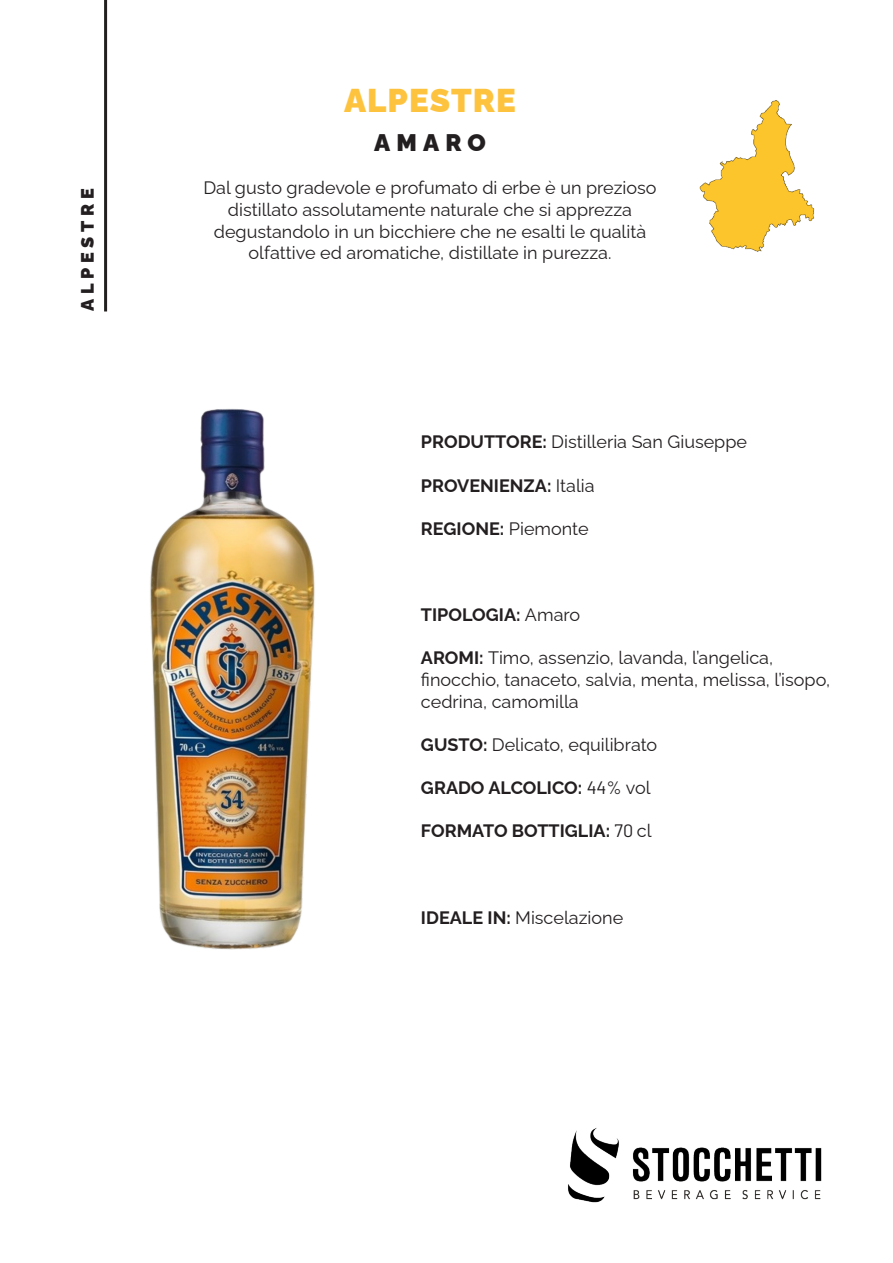
<style>
.page{position:relative;width:893px;height:1263px;background:#fff}
.page>*{position:absolute;margin:0;border:0;box-sizing:border-box;transform-origin:0 0}
.t1{font:900 33px "Raleway";letter-spacing:.03em;color:#fec33e}
.t2{font:900 24px "Raleway";letter-spacing:.26em;color:#231f20}
.t3{font:18px/21.6px "Raleway";color:#231f20}
.t4{font:700 18px "Raleway";color:#231f20}
.t5{font:900 18px "Raleway";letter-spacing:.26em;color:#231f20}
.s1{font-weight:700}
.s2{font-weight:400}
.s3{font-family:"Barlow";font-weight:400}
</style>
<div class="page">
<img style="left:568px;top:1128px;width:254px;height:75px">
<img style="left:150px;top:409px;width:165px;height:541px">
<img style="left:699px;top:100px;width:116px;height:152px">
<hr style="left:104px;top:0;width:3px;height:311px;background:#231f20">
<p class="t5" style="left:73px;top:311px;width:124px;rotate:-90deg">ALPESTRE</p>
<p class="t1" style="left:344px;top:74px;width:173px">ALPESTRE</p>
<p class="t2" style="left:374px;top:124px;width:113px">AMARO</p>
<p class="t3" style="left:203px;top:175px;width:455px;text-align:center">Dal gusto gradevole e profumato di erbe è un prezioso distillato assolutamente naturale che si apprezza degustandolo in un bicchiere che ne esalti le qualità olfattive ed aromatiche, distillate in purezza.</p>
<p class="t3" style="left:421px;top:429px;width:328px"><span class="s1">PRODUTTORE:</span> Distilleria San Giuseppe</p>
<p class="t4" style="left:421px;top:471px;width:175px">PROVENIENZA: <span class="s2">Italia</span></p>
<p class="t4" style="left:421px;top:514px;width:169px">REGIONE: <span class="s2">Piemonte</span></p>
<p class="t4" style="left:421px;top:600px;width:161px">TIPOLOGIA: <span class="s2">Amaro</span></p>
<p class="t3" style="left:421px;top:645px;width:354px"><span class="s1">AROMI:</span> Timo, assenzio, lavanda, l’angelica,</p>
<p class="t3" style="left:421px;top:667px;width:411px">finocchio, tanaceto, salvia, menta, melissa, l’isopo, cedrina, camomilla</p>
<p class="t3" style="left:421px;top:732px;width:238px"><span class="s1">GUSTO:</span> Delicato, equilibrato</p>
<p class="t4" style="left:421px;top:773px;width:231px">GRADO ALCOLICO: <span class="s3">44%</span> <span class="s2">vol</span></p>
<p class="t4" style="left:421px;top:816px;width:232px">FORMATO BOTTIGLIA: <span class="s3">70</span> <span class="s2">cl</span></p>
<p class="t3" style="left:421px;top:904px;width:204px"><span class="s1">IDEALE IN:</span> Miscelazione</p>
</div>
